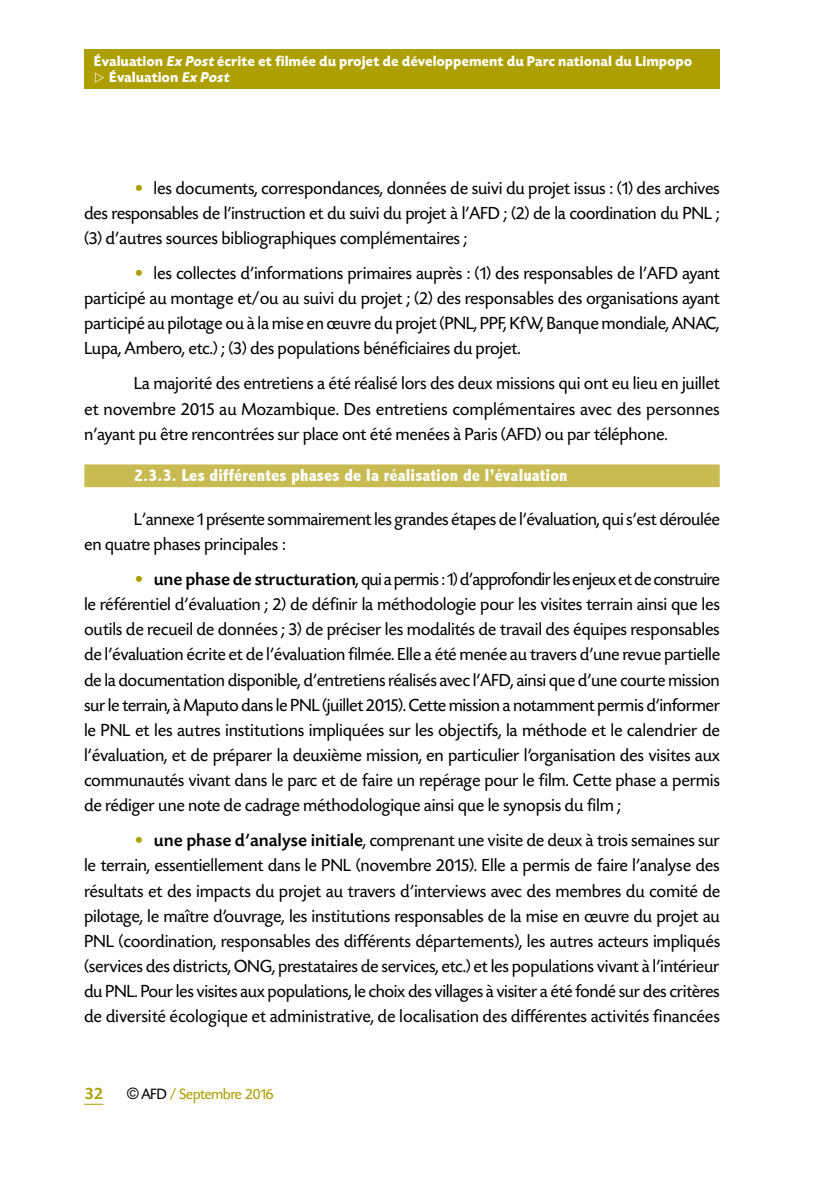
<style>
.page{position:relative;width:819px;height:1191px;background:#fff}
.page>*{position:absolute;margin:0;border:0;box-sizing:border-box;transform-origin:0 0}
.t1{font:18.38px/25.2px "Today SH";letter-spacing:.02em;color:#000;text-align:justify}
.t2{font:800 condensed 17.5px "Abadi";letter-spacing:.01em;color:#fff}
.t3{font:500 17.5px "Today SBOP";color:#ad9f00}
.t4{font:15.75px "Today SH";color:#ad9f00}
.t5{font:700 14.88px/15.8px "Today SH";letter-spacing:.04em;color:#fff;scale:.95 1}
.s1{font-style:italic}
.s2{font-family:"DIN";color:#ad9f00}
.s3{font-family:"Today SBOP";font-weight:500}
.s4{font-family:"Gill Sans";color:#000}
.s5{color:#000}
</style>
<div class="page">
<svg style="left:84px;top:1104px;width:20px;height:1px"></svg>
<div style="left:84px;top:50px;width:635px;height:39px;background:#ad9f00"></div>
<div style="left:84px;top:464px;width:635px;height:23px;background:#c8bb52"></div>
<p class="t5" style="left:109px;top:54px;width:614px;text-indent:-15px">Évaluation <span class="s1">Ex Post</span> écrite et filmée du projet de développement du Parc national du Limpopo<br>Évaluation <span class="s1">Ex Post</span></p>
<p class="t1" style="left:84px;top:176px;width:636px;text-indent:50px"><span class="s2">•</span> les documents, correspondances, données de suivi du projet issus : (1) des archives des responsables de l’instruction et du suivi du projet à l’AFD ; (2) de la coordination du PNL ; (3) d’autres sources bibliographiques complémentaires ;</p>
<p class="t1" style="left:84px;top:261px;width:636px;text-indent:50px"><span class="s2">•</span> les collectes d’informations primaires auprès : (1) des responsables de l’AFD ayant participé au montage et/ou au suivi du projet ; (2) des responsables des organisations ayant participé au pilotage ou à la mise en œuvre du projet (PNL, PPF, KfW, Banque mondiale, ANAC, Lupa, Ambero, etc.) ; (3) des populations bénéficiaires du projet.</p>
<p class="t1" style="left:84px;top:371px;width:636px;text-indent:50px">La majorité des entretiens a été réalisé lors des deux missions qui ont eu lieu en juillet et novembre 2015 au Mozambique. Des entretiens complémentaires avec des personnes n’ayant pu être rencontrées sur place ont été menées à Paris (AFD) ou par téléphone.</p>
<p class="t2" style="left:134px;top:465px;width:435px">2.3.3. Les différentes phases de la réalisation de l’évaluation</p>
<p class="t1" style="left:84px;top:507px;width:637px;text-indent:50px">L’annexe 1 présente sommairement les grandes étapes de l’évaluation, qui s’est déroulée en quatre phases principales :</p>
<p class="t1" style="left:84px;top:567px;width:637px;text-indent:50px"><span class="s2">•</span> <span class="s3">une phase de structuration</span>, qui a permis : 1) d’approfondir les enjeux et de construire le référentiel d’évaluation ; 2) de définir la méthodologie pour les visites terrain ainsi que les outils de recueil de données ; 3) de préciser les modalités de travail des équipes responsables de l’évaluation écrite et de l’évaluation filmée. Elle a été menée au travers d’une revue partielle de la documentation disponible, d’entretiens réalisés avec l’AFD, ainsi que d’une courte mission sur le terrain, à Maputo dans le PNL (juillet 2015). Cette mission a notamment permis d’informer le PNL et les autres institutions impliquées sur les objectifs, la méthode et le calendrier de l’évaluation, et de préparer la deuxième mission, en particulier l’organisation des visites aux communautés vivant dans le parc et de faire un repérage pour le film. Cette phase a permis de rédiger une note de cadrage méthodologique ainsi que le synopsis du film ;</p>
<p class="t1" style="left:84px;top:828px;width:637px;text-indent:50px"><span class="s2">•</span> <span class="s3">une phase d’analyse initiale</span>, comprenant une visite de deux à trois semaines sur le terrain, essentiellement dans le PNL (novembre 2015). Elle a permis de faire l’analyse des résultats et des impacts du projet au travers d’interviews avec des membres du comité de pilotage, le maître d’ouvrage, les institutions responsables de la mise en œuvre du projet au PNL (coordination, responsables des différents départements), les autres acteurs impliqués (services des districts, ONG, prestataires de services, etc.) et les populations vivant à l’intérieur du PNL. Pour les visites aux populations, le choix des villages à visiter a été fondé sur des critères de diversité écologique et administrative, de localisation des différentes activités financées</p>
<p class="t3" style="left:84px;top:1084px;width:21px">32</p>
<p class="t4" style="left:127px;top:1086px;width:148px"><span class="s4">©</span> <span class="s5">AFD</span> / Septembre 2016</p>
</div>
